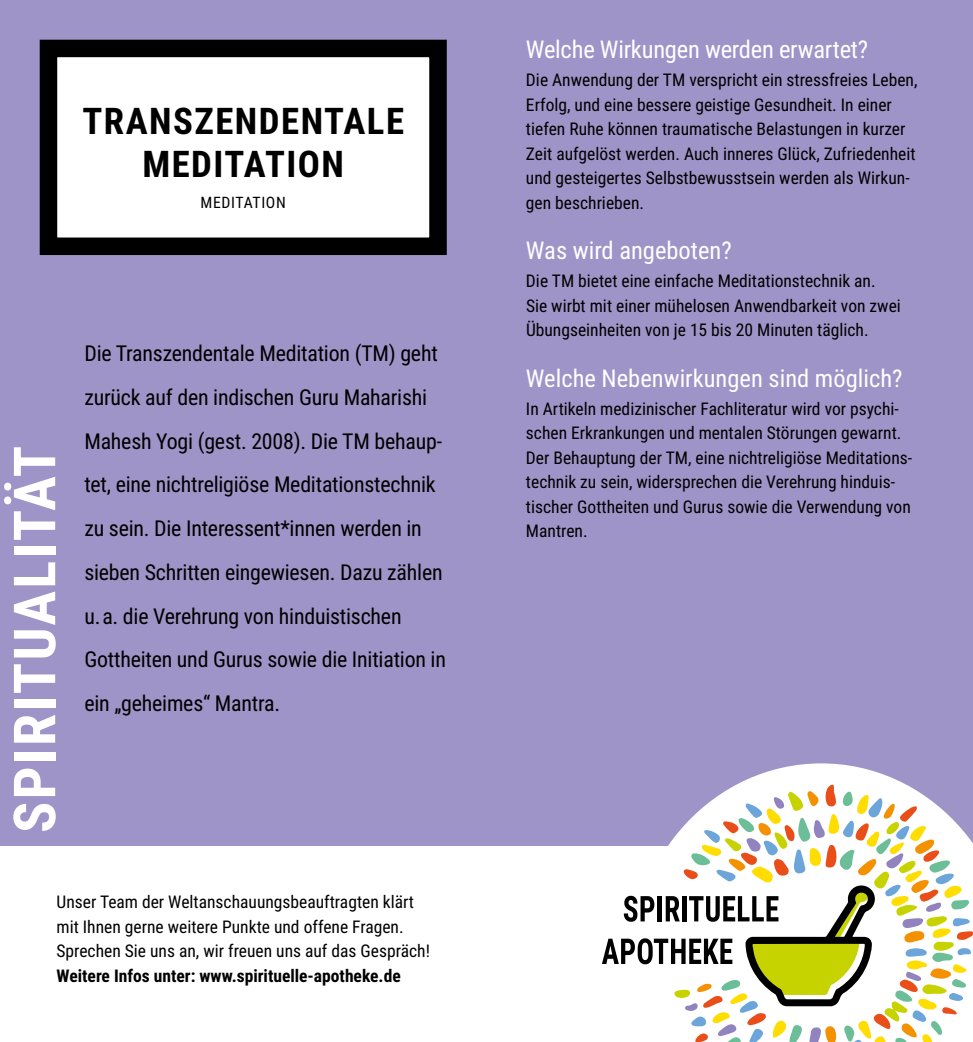
<style>
.page{position:relative;width:973px;height:1042px;background:#fff}
.page>*{position:absolute;margin:0;border:0;box-sizing:border-box;transform-origin:0 0}
.t1{font:700 58.1px "Roboto Condensed";letter-spacing:.04em;color:#fff}
.t2{font:700 36.75px/43.8px "Roboto Condensed";letter-spacing:.04em;color:#000;text-align:center}
.t3{font:24.5px "Roboto Condensed";color:#fff}
.t4{font:21.88px/43.8px "Roboto Condensed";letter-spacing:-.01em;color:#000}
.t5{font:17.5px/24.5px "Roboto Condensed";color:#000}
.t6{font:700 17.5px "Roboto Condensed";color:#000}
.t7{font:15.75px "Roboto Condensed";letter-spacing:.035em;color:#000}
</style>
<div class="page">
<div style="left:0;top:0;width:972px;height:846px;background:#9e94c7"></div>
<div style="left:48px;top:48px;width:390px;height:198px;background:#fff"></div>
<div style="left:40px;top:40px;width:406px;height:215px;border:18px solid #000"></div>
<svg style="left:740px;top:763px;width:163px;height:20px;fill:#fff"></svg>
<svg style="left:602px;top:783px;width:370px;height:259px"></svg>
<h2 class="t2" style="left:82px;top:97px;width:323px">Transzendentale<br>Meditation</h2>
<p class="t7" style="left:201px;top:192px;width:76px">Med itation</p>
<h1 class="t1" style="left:-6px;top:833px;width:389px;rotate:-90deg">SPIRITUALITÄT</h1>
<p class="t4" style="left:84px;top:331px;width:363px">Die Transzendentale Meditation (TM) geht zurück auf den indischen Guru Maharishi Mahesh Yogi (gest. 2008). Die TM behaup&shy;tet, eine nichtreligiöse Meditationstechnik zu sein. Die I nteressent*innen werden in sieben Schritten eingewiesen. Dazu zählen u. a. die Verehrung von hinduistischen Gottheiten und Gurus sowie die I nitiation in ein „geheimes“ Mantra.</p>
<p class="t5" style="left:57px;top:889px;width:375px">Unser Team der Weltanschauungsbeauftragten klärt mit Ihnen gerne weitere Punkte und offene Fragen.<br>Sprechen Sie uns an, wir freuen uns auf das Gespräch!</p>
<p class="t6" style="left:57px;top:963px;width:345px">Weitere Infos unter: www.spirituelle-apotheke.de</p>
<h3 class="t3" style="left:526px;top:32px;width:344px">Welche Wirkungen werden erwartet?</h3>
<p class="t5" style="left:526px;top:67px;width:393px">Die Anwendung der TM verspricht ein stressfreies Leben, Erfolg, und eine bessere geistige Gesundheit. I n einer tiefen Ruhe können traumatische Belastungen in kurzer Zeit aufgelöst werden. Auch inneres Glück, Zufriedenheit und gesteigertes Selbstbewusstsein werden als Wirkun&shy;gen beschrieben.</p>
<h3 class="t3" style="left:526px;top:233px;width:207px">Was wird angeboten?</h3>
<p class="t5" style="left:526px;top:268px;width:376px">Die TM bietet eine einfache Meditationstechnik an.<br>Sie wirbt mit einer mühelosen Anwendbarkeit von zwei<br>Übungseinheiten von je 15 bis 20 Minuten täglich.</p>
<h3 class="t3" style="left:526px;top:361px;width:378px">Welche Nebenwirkungen sind möglich?</h3>
<p class="t5" style="left:526px;top:395px;width:387px">I n Artikeln medizinischer Fachliteratur wird vor psychi&shy;schen Erkrankungen und mentalen Störungen gewarnt.<br>Der Behauptung der TM, eine nichtreligiöse Meditations&shy;technik zu sein, widersprechen die Verehrung hinduis&shy;tischer Gottheiten und Gurus sowie die Verwendung von Mantren.</p>
</div>
